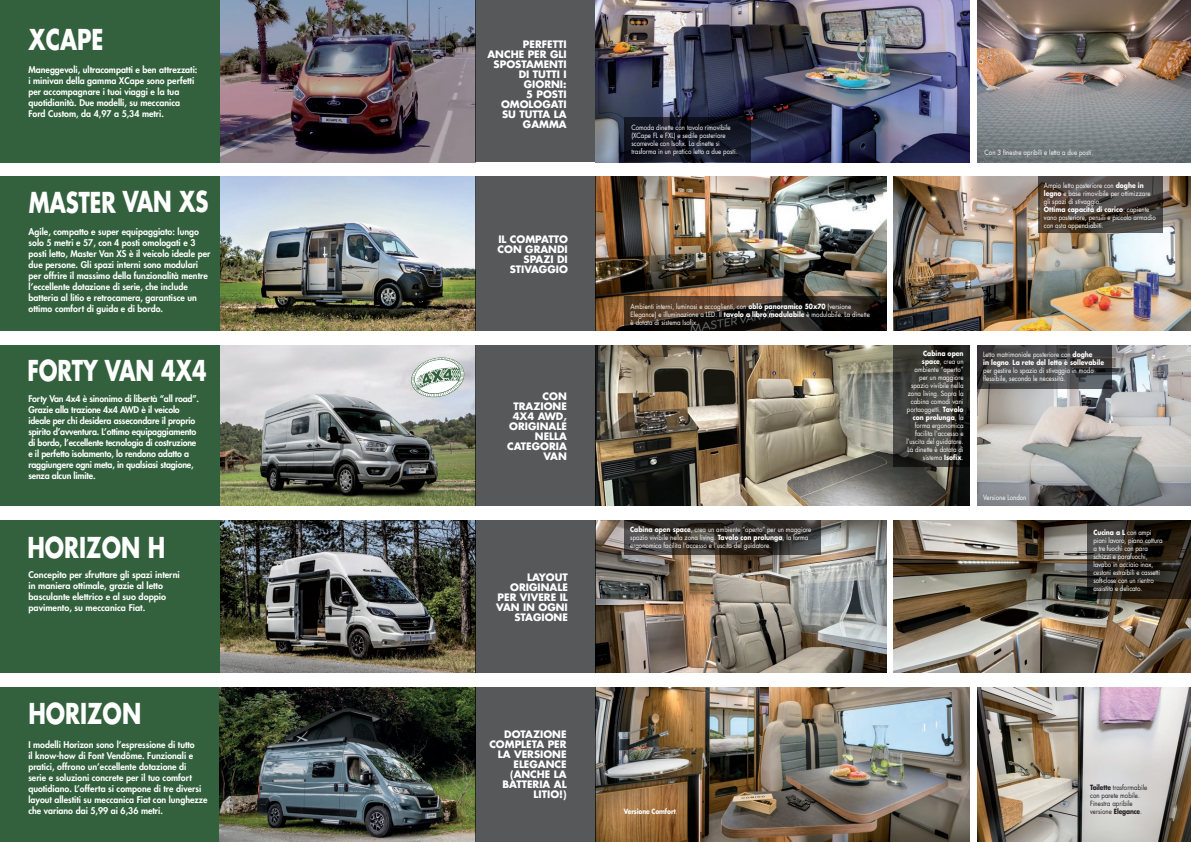
<style>
.page{position:relative;width:1191px;height:842px;background:#fff}
.page>*{position:absolute;margin:0;border:0;box-sizing:border-box;transform-origin:0 0}
.t1{font:700 28px "Futura Std";letter-spacing:-.005em;color:#fff;scale:.76 1}
.t2{font:700 28px "Futura Std";letter-spacing:-.005em;color:#fff;scale:.78 1}
.t3{font:700 10px/10px "Futura Std";color:#fff;text-align:right}
.t4{font:800 9px/11px "Futura Std";color:#fff}
.t5{font:800 9px/11px "Futura Std";letter-spacing:-.02em;color:#fff}
.body_negativo{font:7px/8px "Futura Std";color:#fff;scale:.87 1}
.body_negativo-2{font:7px/8px "Futura Std";color:#231f20;scale:.87 1}
.body_negativo-3{font:700 7px "Futura Std";letter-spacing:-.02em;color:#fff;scale:.85 1}
.s1{font-weight:700}
.s2{font-weight:400}
</style>
<div class="page">
<div style="left:0;top:687px;width:219px;height:155px;background:#33613d"></div>
<img style="left:219px;top:345px;width:256px;height:161px">
<svg style="left:411px;top:357px;width:53px;height:40px"></svg>
<div style="left:0;top:345px;width:219px;height:161px;background:#33613d"></div>
<img style="left:595px;top:345px;width:374px;height:161px">
<img style="left:978px;top:345px;width:213px;height:161px">
<svg style="left:978px;top:345px;width:134px;height:44px;background:#48484a"></svg>
<div style="left:475px;top:345px;width:120px;height:161px;background:#57585a"></div>
<svg style="left:893px;top:345px;width:76px;height:121px;background:#363632"></svg>
<img style="left:595px;top:687px;width:374px;height:155px">
<img style="left:978px;top:687px;width:213px;height:155px">
<img style="left:219px;top:687px;width:256px;height:155px">
<div style="left:475px;top:687px;width:120px;height:155px;background:#57585a"></div>
<img style="left:219px;top:176px;width:256px;height:155px">
<div style="left:0;top:176px;width:219px;height:155px;background:#33613d"></div>
<img style="left:595px;top:176px;width:291px;height:155px">
<img style="left:893px;top:176px;width:298px;height:155px">
<svg style="left:624px;top:296px;width:262px;height:35px;background:#2c231b"></svg>
<svg style="left:1038px;top:176px;width:124px;height:57px;background:#4b423d"></svg>
<div style="left:475px;top:176px;width:120px;height:155px;background:#57585a"></div>
<img style="left:978px;top:0;width:213px;height:162px">
<img style="left:219px;top:0;width:256px;height:162px">
<div style="left:475px;top:0;width:121px;height:162px;background:#57585a"></div>
<img style="left:596px;top:0;width:373px;height:162px">
<div style="left:0;top:0;width:219px;height:162px;background:#33613d"></div>
<svg style="left:624px;top:117px;width:126px;height:45px;background:#131522"></svg>
<img style="left:893px;top:520px;width:298px;height:153px">
<img style="left:219px;top:520px;width:256px;height:153px">
<div style="left:0;top:520px;width:219px;height:153px;background:#33613d"></div>
<img style="left:595px;top:520px;width:291px;height:153px">
<div style="left:475px;top:520px;width:120px;height:153px;background:#57585a"></div>
<svg style="left:1086px;top:520px;width:105px;height:78px;background:#29241d"></svg>
<svg style="left:624px;top:520px;width:196px;height:35px;background:#393431"></svg>
<p class="t2" style="left:28px;top:21px;width:98px">XCAPE</p>
<p class="t4" style="left:28px;top:64px;width:170px">Maneggevoli, ultracompatti e ben attrezzati: i minivan della gamma XCape sono perfetti per accompagnare i tuoi viaggi e la tua quotidianità. Due modelli, su meccanica</p>
<p class="t4" style="left:28px;top:108px;width:137px">Ford Custom, da 4,97 a 5,34 metri.</p>
<p class="t1" style="left:29px;top:184px;width:238px">MASTER VAN XS</p>
<p class="t4" style="left:29px;top:226px;width:183px">Agile, compatto e super equipaggiato: lungo solo 5 metri e 57, con 4 posti omologati e 3 posti letto, Master Van XS è il veicolo ideale per due persone. Gli spazi interni sono modulari per offrire il massimo della funzionalità mentre l’eccellente dotazione di serie, che include batteria al litio e retrocamera, garantisce un ottimo comfort di guida e di bordo.</p>
<p class="t1" style="left:27px;top:351px;width:237px">FORTY VAN 4X4</p>
<p class="t5" style="left:28px;top:393px;width:172px">Forty Van 4x4 è sinonimo di libertà “all road”.</p>
<p class="t5" style="left:28px;top:404px;width:153px">Grazie alla trazione 4x4 AWD è il veicolo</p>
<p class="t5" style="left:28px;top:415px;width:169px">ideale per chi desidera assecondare il proprio spirito d’avventura. L’ottimo equipaggiamento di bordo, l’eccellente tecnologia di costruzione e il perfetto isolamento, lo rendono adatto a raggiungere ogni meta, in qualsiasi stagione, senza alcun limite.</p>
<p class="t3" style="left:523px;top:39px;width:45px">PERFETTI</p>
<p class="t3" style="left:487px;top:49px;width:81px">ANCHE PER GLI<br>SPOSTAMENTI<br>DI TUTTI I<br>GIORNI:<br>5 POSTI<br>OMOLOGATI<br>SU TUTTA LA<br>GAMMA</p>
<p class="t3" style="left:498px;top:234px;width:71px">IL COMPATTO</p>
<p class="t3" style="left:497px;top:244px;width:72px">CON GRANDI<br>SPAZI DI<br>STIVAGGIO</p>
<p class="t3" style="left:542px;top:391px;width:26px">CON</p>
<p class="t3" style="left:513px;top:401px;width:55px">TRAZIONE</p>
<p class="t3" style="left:513px;top:411px;width:56px">4X4 AWD,</p>
<p class="t3" style="left:509px;top:421px;width:59px">ORIGINALE</p>
<p class="t3" style="left:535px;top:431px;width:34px">NELLA</p>
<p class="t3" style="left:507px;top:441px;width:61px">CATEGORIA</p>
<p class="t3" style="left:543px;top:451px;width:25px">VAN</p>
<p class="t2" style="left:27px;top:528px;width:178px">HORIZON H</p>
<p class="t4" style="left:28px;top:570px;width:153px">Concepito per sfruttare gli spazi interni</p>
<p class="t4" style="left:28px;top:581px;width:139px">in maniera ottimale, grazie al letto basculante elettrico e al suo doppio pavimento, su meccanica Fiat.</p>
<p class="t3" style="left:496px;top:572px;width:73px">LAYOUT<br>ORIGINALE<br>PER VIVERE IL<br>VAN IN OGNI<br>STAGIONE</p>
<p class="t2" style="left:28px;top:695px;width:146px">HORIZON</p>
<p class="t4" style="left:28px;top:739px;width:181px">I modelli Horizon sono l’espressione di tutto<br>il know-how di Font Vendôme. Funzionali e pratici, offrono un’eccellente dotazione di<br>serie e soluzioni concrete per il tuo comfort quotidiano. L’offerta si compone di tre diversi layout allestiti su meccanica Fiat con lunghezze che variano dai 5,99 ai 6,36 metri.</p>
<p class="t3" style="left:489px;top:729px;width:79px">DOTAZIONE<br>COMPLETA PER<br>LA VERSIONE<br>ELEGANCE</p>
<p class="t3" style="left:502px;top:769px;width:66px">(ANCHE LA<br>BATTERIA AL<br>LITIO!)</p>
<p class="body_negativo" style="left:631px;top:124px;width:123px">Comoda dinette con tavolo rimovibile (XCape FL e FXL) e sedile posteriore scorrevole con Isofix. La dinette si trasforma in un pratico letto a due posti.</p>
<p class="body_negativo" style="left:630px;top:302px;width:276px">Ambienti interni, luminosi e accoglienti, con <span class="s1">oblò panoramico 50x70</span> (versione<br>Elegance) e illuminazione a LED. Il <span class="s1">tavolo a libro modulabile</span> è modulabile. La dinette è dotata di sistema Isofix.</p>
<p class="body_negativo" style="left:630px;top:525px;width:210px"><span class="s1">Cabina open space</span>, crea un ambiente “aperto” per un maggiore spazio vivibile nella zona living. <span class="s1">Tavolo con prolunga</span>, la forma ergonomica facilita l’accesso e l’uscita del guidatore.</p>
<p class="body_negativo" style="left:984px;top:148px;width:127px">Con 3 finestre apribili e letto a due posti.</p>
<p class="body_negativo" style="left:1043px;top:181px;width:124px">Ampio letto posteriore con <span class="s1">doghe in legno</span> e base rimovibile per ottimizzare</p>
<p class="body_negativo" style="left:1043px;top:197px;width:67px">gli spazi di stivaggio.</p>
<p class="body_negativo" style="left:1043px;top:205px;width:130px"><span class="s1">Ottima capacità di carico</span>: capiente vano posteriore, pensili e piccolo armadio con asta appendiabiti.</p>
<p class="body_negativo" style="left:906px;top:350px;width:67px;text-align:right"><span class="s1">Cabina open space</span>, crea un ambiente “aperto” per un maggiore spazio vivibile nella zona living. Sopra la cabina comodi vani portaoggetti. <span class="s1">Tavolo con prolunga</span>, la forma ergonomica facilita l’accesso e l’uscita del guidatore.<br>La dinette è dotata di sistema <span class="s1">Isofix</span>.</p>
<p class="body_negativo" style="left:983px;top:351px;width:140px">Letto matrimoniale posteriore con <span class="s1">doghe<br>in legno</span>. <span class="s1">La rete del letto è sollevabile </span>per gestire lo spazio di stivaggio in modo flessibile, secondo le necessità.</p>
<p class="body_negativo" style="left:983px;top:493px;width:51px">Versione London</p>
<p class="body_negativo" style="left:1093px;top:529px;width:81px"><span class="s1">Cucina a L</span> con ampi piani lavoro, piano cottura a tre fuochi con para schizzi e parafuochi, lavabo in acciaio inox, cestoni estraibili e cassetti soft-close con un rientro assistito e delicato.</p>
<p class="body_negativo-3" style="left:624px;top:806px;width:65px">Versione Comfort<span class="s2">.</span></p>
<p class="body_negativo-2" style="left:1090px;top:783px;width:67px"><span class="s1">Toilette</span> trasformabile con parete mobile.<br>Finestra apribile</p>
<p class="body_negativo-2" style="left:1090px;top:807px;width:61px">versione <span class="s1">Elegance</span>.</p>
</div>
